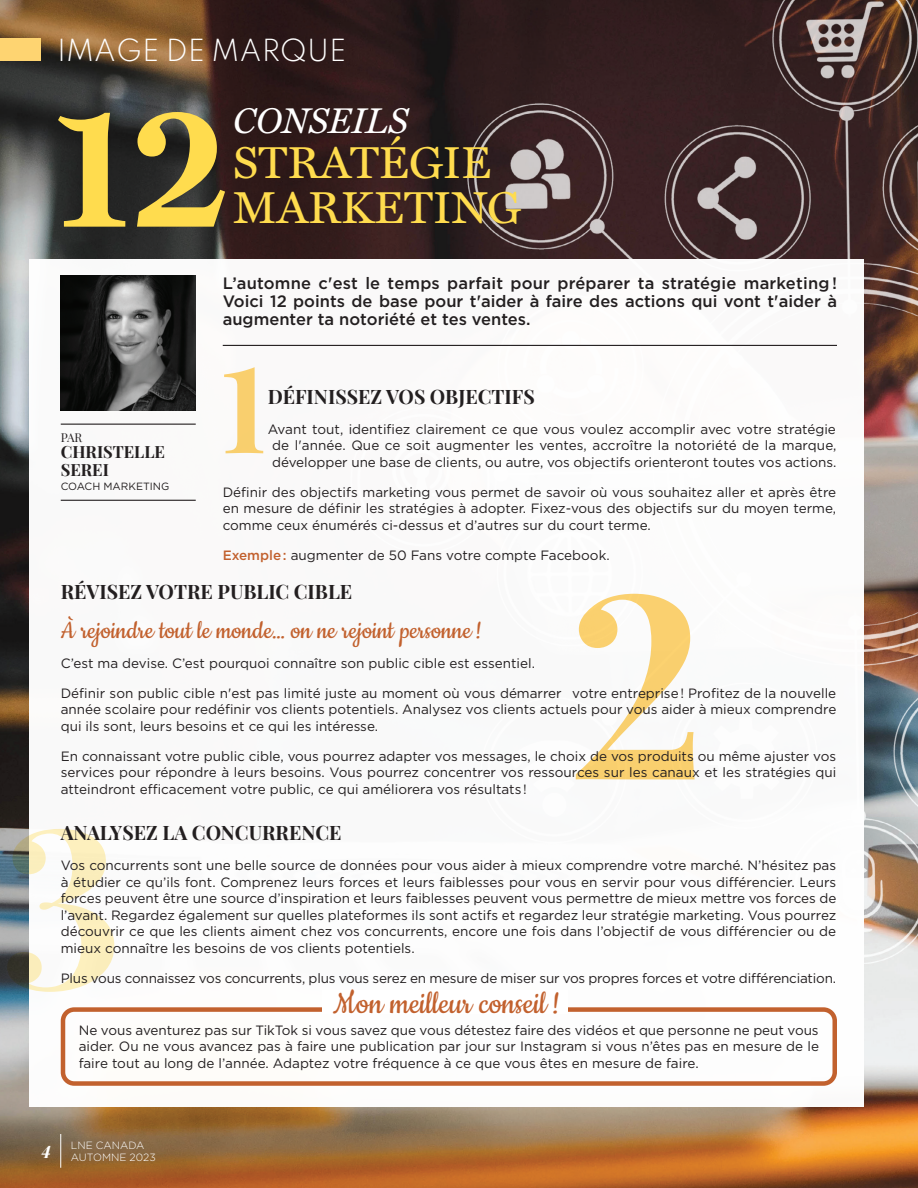
<style>
.page{position:relative;width:918px;height:1188px;background:#fff}
.page>*{position:absolute;margin:0;border:0;box-sizing:border-box;transform-origin:0 0}
.t1{font:700 163.8px "Miller Text";color:#ffdc4e}
.t2{font:45px/45px "Miller Text";color:#ffdc4e}
.t3{font:36px "Cookie";color:#c2612e}
.t4{font:italic 36px "Miller Text";color:#fff}
.t5{font:28.5px "Cookie";color:#c2612e}
.t6{font:300 27px "Spartan";color:#fff}
.t7{font:700 19.5px "Playfair Display";color:#231f20}
.t8{font:italic 700 18px "Bodoni FLF";color:#fff}
.t9{font:500 16.5px/18px "Gotham";color:#231f20;text-align:justify}
.t10{font:700 16.5px/18px "Playfair Display";color:#231f20}
.t11{font:13.5px/16.5px "Gotham";color:#231f20;text-align:justify}
.t12{font:12px "Playfair Display";color:#231f20}
.t13{font:300 10.5px/12px "Gotham";color:#fff}
.t14{font:10.5px "Gotham";color:#231f20}
.s1{font-weight:500;color:#c2612e}
</style>
<div class="page">
<img style="left:0;top:0;width:918px;height:1188px">
<div style="left:30px;top:259px;width:834px;height:848px;background:#fff"></div>
<svg style="left:224px;top:367px;width:39px;height:86px"></svg>
<svg style="left:576px;top:594px;width:119px;height:185px"></svg>
<svg style="left:7px;top:829px;width:107px;height:163px"></svg>
<div style="left:0;top:38px;width:40px;height:23px;background:#fed471"></div>
<img style="left:61px;top:275px;width:135px;height:135px">
<hr style="left:61px;top:424px;width:135px;height:1px;background:#231f20">
<hr style="left:61px;top:500px;width:135px;height:1px;background:#231f20">
<hr style="left:223px;top:345px;width:614px;height:1px;background:#231f20">
<div style="left:61px;top:1007px;width:776px;height:79px;border:4px solid #c2612e;border-radius:11px"></div>
<div style="left:322px;top:990px;width:246px;height:24px;background:#fff"></div>
<hr style="left:60px;top:1134px;width:1px;height:34px;background:#fff">
<h3 class="t6" style="left:57px;top:30px;width:291px">IMAGE DE MARQUE</h3>
<h1 class="t1" style="left:55px;top:41px;width:175px">12</h1>
<h3 class="t4" style="left:233px;top:92px;width:176px">CONSEILS</h3>
<h2 class="t2" style="left:233px;top:137px;width:289px">STRATÉGIE<br>MARKETING</h2>
<p class="t9" style="left:223px;top:274px;width:616px">L’automne c'est le temps parfait pour préparer ta stratégie marketing !<br>Voici 12 points de base pour t'aider à faire des actions qui vont t'aider à augmenter ta notoriété et tes ventes.</p>
<h3 class="t7" style="left:268px;top:381px;width:269px">DÉFINISSEZ VOS OBJECTIFS</h3>
<p class="t11" style="left:268px;top:421px;width:570px;text-align:center">Avant tout, identifiez clairement ce que vous voulez accomplir avec votre stratégie de l'année. Que ce soit augmenter les ventes, accroître la notoriété de la marque, développer une base de clients, ou autre, vos objectifs orienteront toutes vos actions.</p>
<p class="t11" style="left:223px;top:484px;width:615px">Définir des objectifs marketing vous permet de savoir où vous souhaitez aller et après être en mesure de définir les stratégies à adopter. Fixez-vous des objectifs sur du moyen terme, comme ceux énumérés ci-dessus et d’autres sur du court terme.</p>
<p class="t11" style="left:223px;top:547px;width:388px"><span class="s1">Exemple :</span> augmenter de 50 Fans votre compte Facebook.</p>
<h3 class="t7" style="left:61px;top:576px;width:293px">RÉVISEZ VOTRE PUBLIC CIBLE</h3>
<h3 class="t5" style="left:61px;top:615px;width:423px">À rejoindre tout le monde… on ne rejoint personne!</h3>
<p class="t11" style="left:61px;top:655px;width:476px">C’est ma devise. C’est pourquoi connaître son public cible est essentiel.</p>
<p class="t11" style="left:61px;top:685px;width:777px">Définir son public cible n'est pas limité juste au moment où vous démarrer votre entreprise ! Profitez de la nouvelle année scolaire pour redéfinir vos clients potentiels. Analysez vos clients actuels pour vous aider à mieux comprendre qui ils sont, leurs besoins et ce qui les intéresse.</p>
<p class="t11" style="left:61px;top:747px;width:777px">En connaissant votre public cible, vous pourrez adapter vos messages, le choix de vos produits ou même ajuster vos services pour répondre à leurs besoins. Vous pourrez concentrer vos ressources sur les canaux et les stratégies qui atteindront efficacement votre public, ce qui améliorera vos résultats !</p>
<h3 class="t7" style="left:61px;top:818px;width:282px">ANALYSEZ LA CONCURRENCE</h3>
<p class="t11" style="left:61px;top:857px;width:777px">Vos concurrents sont une belle source de données pour vous aider à mieux comprendre votre marché. N’hésitez pas à étudier ce qu’ils font. Comprenez leurs forces et leurs faiblesses pour vous en servir pour vous différencier. Leurs forces peuvent être une source d’inspiration et leurs faiblesses peuvent vous permettre de mieux mettre vos forces de l’avant. Regardez également sur quelles plateformes ils sont actifs et regardez leur stratégie marketing. Vous pourrez découvrir ce que les clients aiment chez vos concurrents, encore une fois dans l’objectif de vous différencier ou de mieux connaître les besoins de vos clients potentiels.</p>
<p class="t11" style="left:61px;top:969px;width:777px">Plus vous connaissez vos concurrents, plus vous serez en mesure de miser sur vos propres forces et votre différenciation.</p>
<p class="t11" style="left:79px;top:1021px;width:742px">Ne vous aventurez pas sur TikTok si vous savez que vous détestez faire des vidéos et que personne ne peut vous aider. Ou ne vous avancez pas à faire une publication par jour sur Instagram si vous n’êtes pas en mesure de le faire tout au long de l’année. Adaptez votre fréquence à ce que vous êtes en mesure de faire.</p>
<p class="t12" style="left:61px;top:428px;width:23px">PAR</p>
<p class="t10" style="left:61px;top:442px;width:106px">CHRISTELLE<br>SEREI</p>
<p class="t14" style="left:61px;top:479px;width:110px">COACH MARKETING</p>
<h3 class="t3" style="left:333px;top:984px;width:229px">Mon meilleur conseil!</h3>
<p class="t8" style="left:40px;top:1142px;width:12px">4</p>
<p class="t13" style="left:71px;top:1139px;width:86px">LNE CANADA<br>AUTOMNE 2023</p>
</div>
